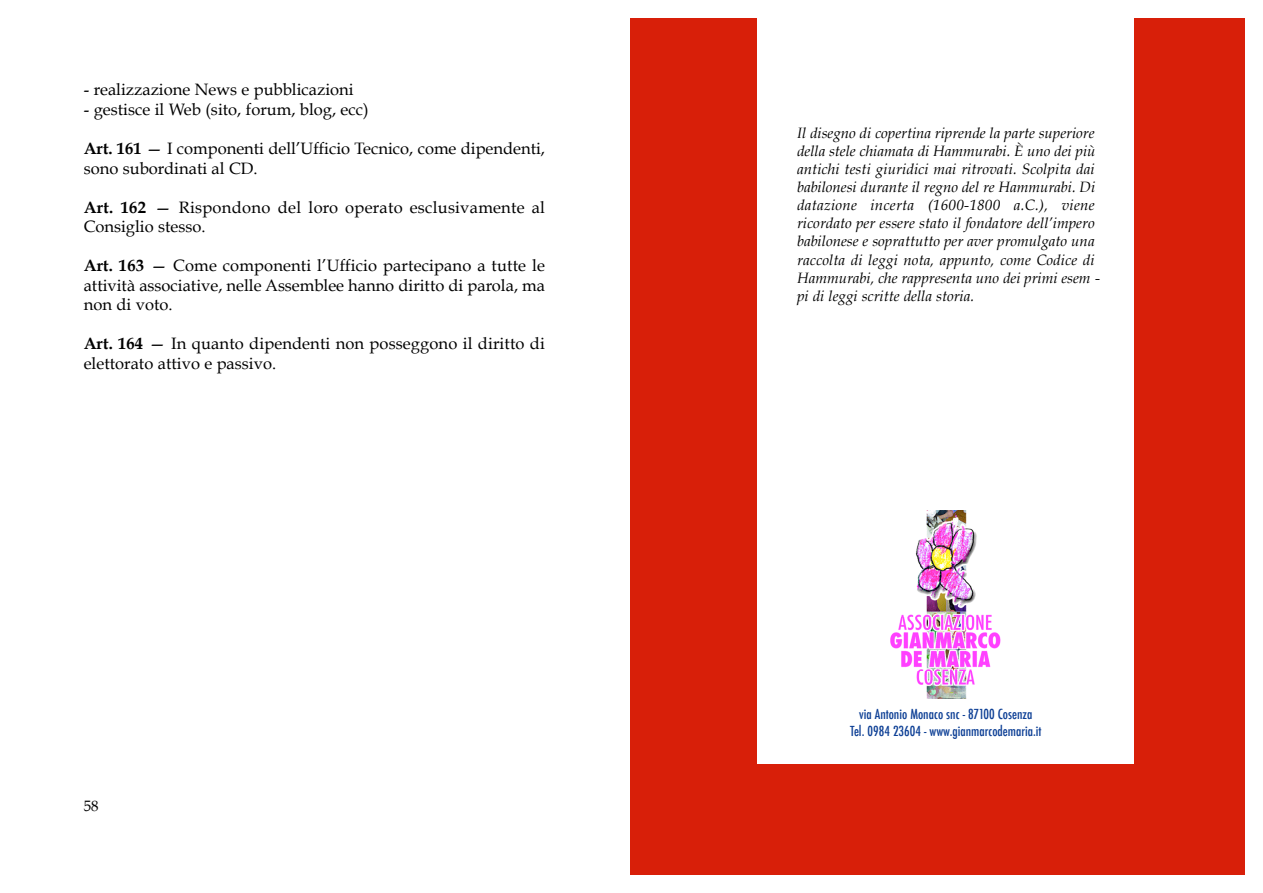
<style>
.page{position:relative;width:1263px;height:893px;background:#fff}
.page>*{position:absolute;margin:0;border:0;box-sizing:border-box;transform-origin:0 0}
.t1{font:16.5px/19.5px "Book Antiqua";color:#000}
.t2{font:italic 15px/18.1px "Book Antiqua";color:#000}
.t3{font:15px "Book Antiqua";color:#000}
.t4{font:500 condensed 13.5px/17px "Futura";color:#0d3f95;text-align:center}
.s1{font-weight:700}
</style>
<div class="page">
<div style="left:630px;top:19px;width:614px;height:855px;background:#d81f09"></div>
<div style="left:758px;top:19px;width:376px;height:745px;background:#fff"></div>
<img style="left:890px;top:510px;width:111px;height:188px">
<p class="t1" style="left:84px;top:80px;width:271px">- realizzazione News e pubblicazioni</p>
<p class="t1" style="left:84px;top:100px;width:287px">- gestisce il Web (sito, forum, blog, ecc)</p>
<p class="t1" style="left:84px;top:139px;width:463px"><span class="s1">Art. 161</span> — I componenti dell’Ufficio Tecnico, come dipendenti, sono subordinati al CD.</p>
<p class="t1" style="left:84px;top:197px;width:463px"><span class="s1">Art. 162</span> — Rispondono del loro operato esclusivamente al<br>Consiglio stesso.</p>
<p class="t1" style="left:84px;top:256px;width:463px;text-align:justify"><span class="s1">Art. 163</span> — Come componenti l’Ufficio partecipano a tutte le attività associative, nelle Assemblee hanno diritto di parola, ma non di voto.</p>
<p class="t1" style="left:84px;top:334px;width:463px"><span class="s1">Art. 164</span> — In quanto dipendenti non posseggono il diritto di elettorato attivo e passivo.</p>
<p class="t3" style="left:84px;top:797px;width:16px">58</p>
<p class="t2" style="left:797px;top:124px;width:305px">Il disegno di copertina riprende la parte superiore della stele chiamata di Hammurabi. È uno dei più antichi testi giuridici mai ritrovati. Scolpita dai babilonesi durante il regno del re Hammurabi. Di datazione incerta (1600-1800 a.C.), viene ricordato per essere stato il fondatore dell’impero babilonese e soprattutto per aver promulgato una raccolta di leggi nota, appunto, come Codice di Hammurabi, che rappresenta uno dei primi esem - pi di leggi scritte della storia.</p>
<p class="t4" style="left:850px;top:705px;width:193px">via Antonio Monaco snc - 87100 Cosenza<br>Tel. 0984 23604 - www.gianmarcodemaria.it</p>
</div>
